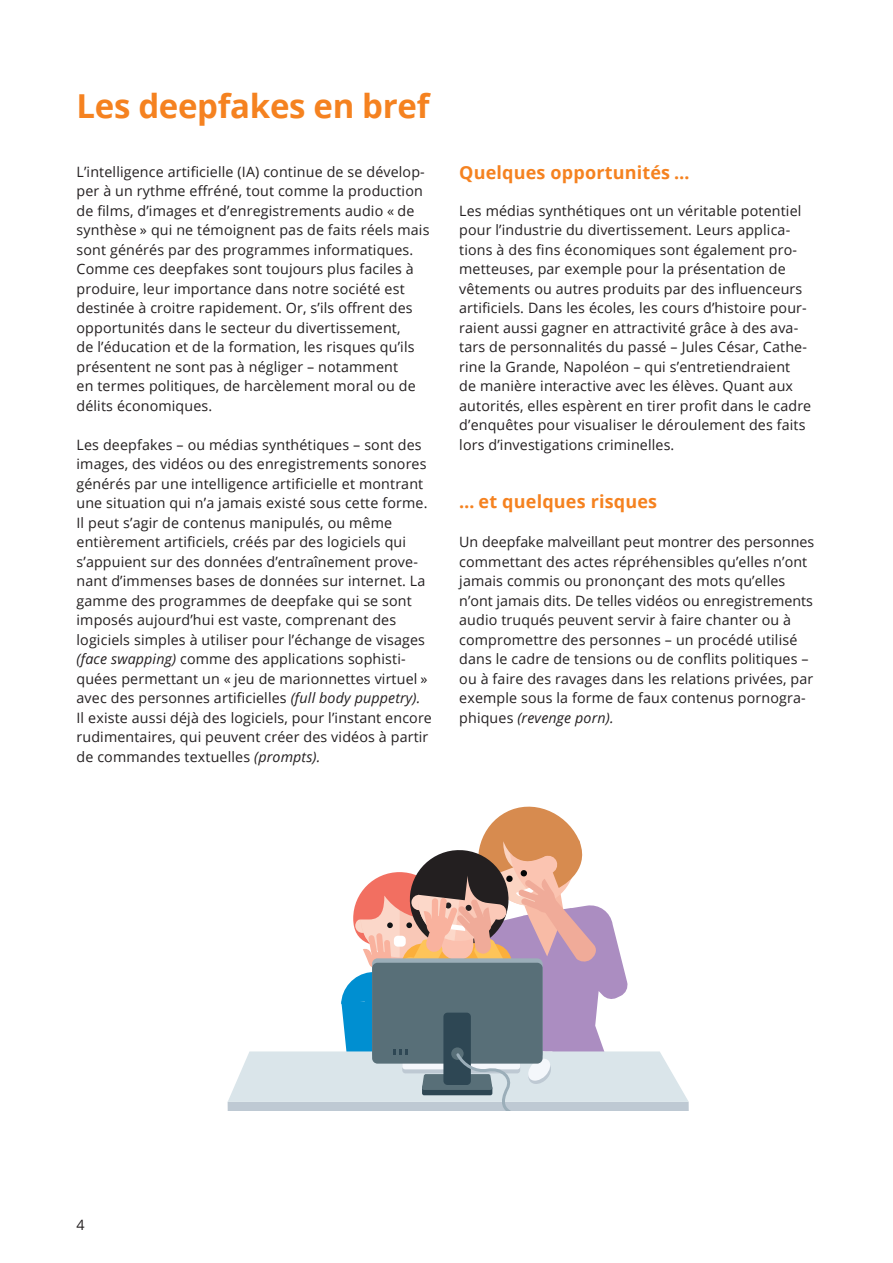
<style>
.page{position:relative;width:893px;height:1263px;background:#fff}
.page>*{position:absolute;margin:0;border:0;box-sizing:border-box;transform-origin:0 0}
.t1{font:700 33px "Open Sans";letter-spacing:-.01em;color:#f58220}
.t2{font:700 18px "Open Sans";letter-spacing:.01em;color:#f58220}
.t3{font:14.25px/19.5px "Open Sans";letter-spacing:.01em;color:#231f20}
.s1{font-style:italic}
</style>
<div class="page">
<svg style="left:228px;top:806px;width:461px;height:305px"></svg>
<h1 class="t1" style="left:77px;top:83px;width:354px">Les deepfakes en bref</h1>
<p class="t3" style="left:77px;top:162px;width:354px">L’intelligence artificielle (IA) continue de se dévelop&shy;per à un rythme effréné, tout comme la production de films, d’images et d’enregistrements audio « de synthèse » qui ne témoignent pas de faits réels mais sont générés par des programmes informatiques.<br>Comme ces deepfakes sont toujours plus faciles à produire, leur importance dans notre société est destinée à croitre rapidement. Or, s’ils offrent des opportunités dans le secteur du divertissement,<br>de l’éducation et de la formation, les risques qu’ils présentent ne sont pas à négliger – notamment<br>en termes politiques, de harcèlement moral ou de délits économiques.</p>
<p class="t3" style="left:77px;top:435px;width:357px">Les deepfakes – ou médias synthétiques – sont des images, des vidéos ou des enregistrements sonores générés par une intelligence artificielle et montrant une situation qui n’a jamais existé sous cette forme.<br>Il peut s’agir de contenus manipulés, ou même entièrement artificiels, créés par des logiciels qui s’appuient sur des données d’entraînement prove&shy;nant d’immenses bases de données sur internet. La gamme des programmes de deepfake qui se sont imposés aujourd’hui est vaste, comprenant des logiciels simples à utiliser pour l’échange de visages <span class="s1">(face swapping)</span> comme des applications sophisti&shy;quées permettant un « jeu de marionnettes virtuel » avec des personnes artificielles <span class="s1">(full body puppetry).<br></span>Il existe aussi déjà des logiciels, pour l’instant encore rudimentaires, qui peuvent créer des vidéos à partir de commandes textuelles <span class="s1">(prompts).</span></p>
<p class="t2" style="left:459px;top:160px;width:232px">Quelques opportunités …</p>
<p class="t3" style="left:459px;top:201px;width:354px">Les médias synthétiques ont un véritable potentiel pour l’industrie du divertissement. Leurs applica&shy;tions à des fins économiques sont également pro&shy;metteuses, par exemple pour la présentation de vêtements ou autres produits par des influenceurs artificiels. Dans les écoles, les cours d’histoire pour&shy;raient aussi gagner en attractivité grâce à des ava&shy;tars de personnalités du passé – Jules César, Cathe&shy;rine la Grande, Napoléon – qui s’entretiendraient<br>de manière interactive avec les élèves. Quant aux autorités, elles espèrent en tirer profit dans le cadre d’enquêtes pour visualiser le déroulement des faits lors d’investigations criminelles.</p>
<p class="t2" style="left:459px;top:489px;width:199px">… et quelques risques</p>
<p class="t3" style="left:459px;top:532px;width:357px">Un deepfake malveillant peut montrer des personnes commettant des actes répréhensibles qu’elles n’ont jamais commis ou prononçant des mots qu’elles n’ont jamais dits. De telles vidéos ou enregistrements audio truqués peuvent servir à faire chanter ou à compromettre des personnes – un procédé utilisé dans le cadre de tensions ou de conflits politiques – ou à faire des ravages dans les relations privées, par exemple sous la forme de faux contenus pornogra&shy;phiques <span class="s1">(revenge porn).</span></p>
<p class="t3" style="left:77px;top:1215px;width:10px">4</p>
</div>
